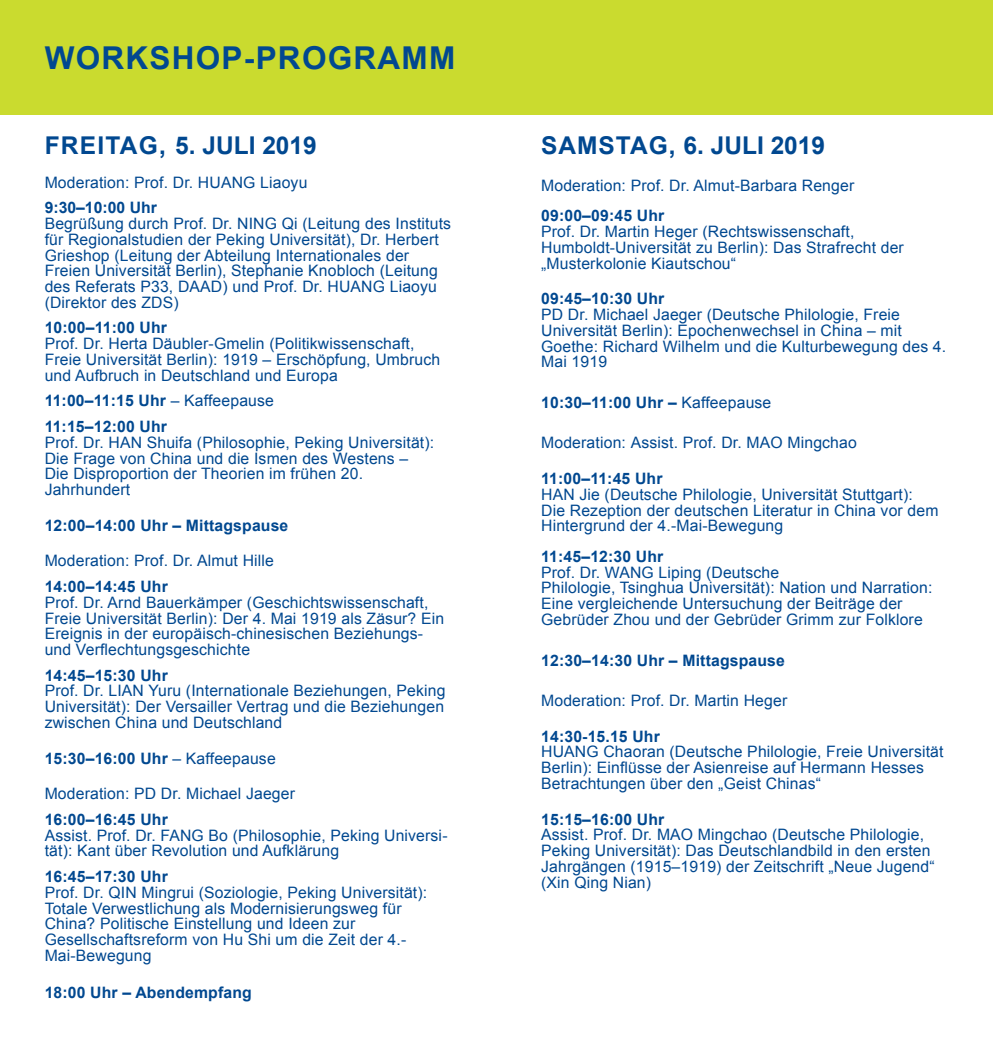
<style>
.page{position:relative;width:993px;height:1052px;background:#fff}
.page>*{position:absolute;margin:0;border:0;box-sizing:border-box;transform-origin:0 0}
.t1{font:700 31.5px "Arial";letter-spacing:.04em;color:#014890}
.t2{font:700 24.5px "Arial";color:#014890}
.t3{font:15.75px/15.8px "Arial";letter-spacing:.01em;color:#014890}
.t4{font:700 15.75px "Arial";letter-spacing:.01em;color:#014890}
.s1{font-weight:700}
.s2{font-weight:400}
</style>
<div class="page">
<div style="left:0;top:0;width:992px;height:114px;background:#cadb2f"></div>
<p class="t1" style="left:45px;top:36px;width:412px">WORKSHOP-PROGRAMM</p>
<p class="t2" style="left:45px;top:129px;width:273px">FREITAG, 5. JULI 2019</p>
<p class="t3" style="left:45px;top:174px;width:264px">Moderation: Prof. Dr. HUANG Liaoyu</p>
<p class="t3" style="left:45px;top:200px;width:408px"><span class="s1">9:30–10:00 Uhr<br></span>Begrüßung durch Prof. Dr. NING Qi (Leitung des Instituts für Regionalstudien der Peking Universität), Dr. Herbert Grieshop (Leitung der Abteilung Internationales der Freien Universität Berlin), Stephanie Knobloch (Leitung des Referats P33, DAAD) und Prof. Dr. HUANG Liaoyu (Direktor des ZDS)</p>
<p class="t3" style="left:45px;top:320px;width:397px"><span class="s1">10:00–11:00 Uhr<br></span>Prof. Dr. Herta Däubler-Gmelin (Politikwissenschaft, Freie Universität Berlin): 1919 – Erschöpfung, Umbruch und Aufbruch in Deutschland und Europa</p>
<p class="t4" style="left:45px;top:390px;width:231px">11:00–11:15 Uhr <span class="s2">– Kaffeepause</span></p>
<p class="t3" style="left:45px;top:419px;width:391px"><span class="s1">11:15–12:00 Uhr<br></span>Prof. Dr. HAN Shuifa (Philosophie, Peking Universität):<br>Die Frage von China und die Ismen des Westens – Die Disproportion der Theorien im frühen 20.<br>Jahrhundert</p>
<p class="t4" style="left:45px;top:514px;width:245px">12:00–14:00 Uhr – Mittagspause</p>
<p class="t3" style="left:45px;top:553px;width:231px">Moderation: Prof. Dr. Almut Hille</p>
<p class="t3" style="left:45px;top:579px;width:401px"><span class="s1">14:00–14:45 Uhr<br></span>Prof. Dr. Arnd Bauerkämper (Geschichtswissenschaft, Freie Universität Berlin): Der 4. Mai 1919 als Zäsur? Ein Ereignis in der europäisch-chinesischen Beziehungs&shy;und Verflechtungsgeschichte</p>
<p class="t3" style="left:45px;top:667px;width:402px"><span class="s1">14:45–15:30 Uhr<br></span>Prof. Dr. LIAN Yuru (Internationale Beziehungen, Peking Universität): Der Versailler Vertrag und die Beziehungen zwischen China und Deutschland</p>
<p class="t4" style="left:45px;top:747px;width:232px">15:30–16:00 Uhr <span class="s2">– Kaffeepause</span></p>
<p class="t3" style="left:45px;top:786px;width:252px">Moderation: PD Dr. Michael Jaeger</p>
<p class="t3" style="left:45px;top:811px;width:404px"><span class="s1">16:00–16:45 Uhr<br></span>Assist. Prof. Dr. FANG Bo (Philosophie, Peking Universi&shy;tät): Kant über Revolution und Aufklärung</p>
<p class="t3" style="left:45px;top:869px;width:384px"><span class="s1">16:45–17:30 Uhr<br></span>Prof. Dr. QIN Mingrui (Soziologie, Peking Universität):<br>Totale Verwestlichung als Modernisierungsweg für China? Politische Einstellung und Ideen zur Gesellschaftsreform von Hu Shi um die Zeit der 4.- Mai-Bewegung</p>
<p class="t4" style="left:45px;top:982px;width:208px">18:00 Uhr – Abendempfang</p>
<p class="t2" style="left:541px;top:129px;width:285px">SAMSTAG, 6. JULI 2019</p>
<p class="t3" style="left:541px;top:177px;width:314px">Moderation: Prof. Dr. Almut-Barbara Renger</p>
<p class="t3" style="left:541px;top:208px;width:364px"><span class="s1">09:00–09:45 Uhr<br></span>Prof. Dr. Martin Heger (Rechtswissenschaft, Humboldt-Universität zu Berlin): Das Strafrecht der „Musterkolonie Kiautschou“</p>
<p class="t3" style="left:541px;top:291px;width:406px"><span class="s1">09:45–10:30 Uhr<br></span>PD Dr. Michael Jaeger (Deutsche Philologie, Freie Universität Berlin): Epochenwechsel in China – mit Goethe: Richard Wilhelm und die Kulturbewegung des 4.<br>Mai 1919</p>
<p class="t4" style="left:541px;top:392px;width:232px">10:30–11:00 Uhr – <span class="s2">Kaffeepause</span></p>
<p class="t3" style="left:541px;top:435px;width:317px">Moderation: Assist. Prof. Dr. MAO Mingchao</p>
<p class="t3" style="left:541px;top:471px;width:399px"><span class="s1">11:00–11:45 Uhr<br></span>HAN Jie (Deutsche Philologie, Universität Stuttgart):<br>Die Rezeption der deutschen Literatur in China vor dem Hintergrund der 4.-Mai-Bewegung</p>
<p class="t3" style="left:541px;top:549px;width:392px"><span class="s1">11:45–12:30 Uhr<br></span>Prof. Dr. WANG Liping (Deutsche<br>Philologie, Tsinghua Universität): Nation und Narration:<br>Eine vergleichende Untersuchung der Beiträge der Gebrüder Zhou und der Gebrüder Grimm zur Folklore</p>
<p class="t4" style="left:541px;top:649px;width:245px">12:30–14:30 Uhr – Mittagspause</p>
<p class="t3" style="left:541px;top:693px;width:247px">Moderation: Prof. Dr. Martin Heger</p>
<p class="t3" style="left:541px;top:728px;width:404px"><span class="s1">14:30-15.15 Uhr<br></span>HUANG Chaoran (Deutsche Philologie, Freie Universität Berlin): Einflüsse der Asienreise auf Hermann Hesses Betrachtungen über den „Geist Chinas“</p>
<p class="t3" style="left:541px;top:811px;width:395px"><span class="s1">15:15–16:00 Uhr<br></span>Assist. Prof. Dr. MAO Mingchao (Deutsche Philologie, Peking Universität): Das Deutschlandbild in den ersten Jahrgängen (1915–1919) der Zeitschrift „Neue Jugend“ (Xin Qing Nian)</p>
</div>
